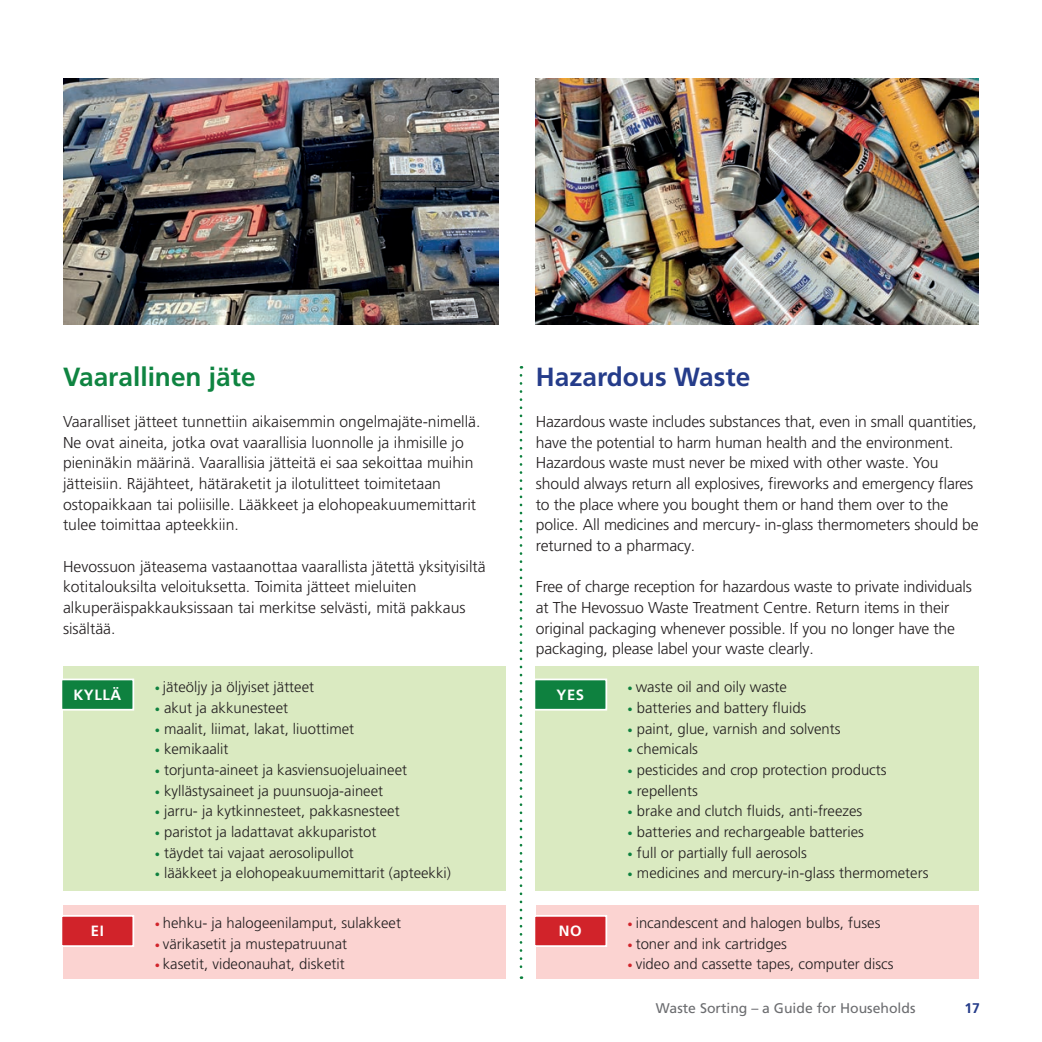
<style>
.page{position:relative;width:1042px;height:1042px;background:#fff}
.page>*{position:absolute;margin:0;border:0;box-sizing:border-box;transform-origin:0 0}
.t1{font:700 26.25px "Frutiger LT Pro";color:#0f8441}
.t2{font:700 26.25px "Frutiger LT Pro";color:#253c8a}
.t3{font:300 15.75px/20.7px "Frutiger LT Pro";letter-spacing:-.01em;color:#231f20}
.t4{font:300 14.88px "Frutiger LT Pro";color:#231f20}
.t5{font:700 14.88px "Frutiger LT Pro";letter-spacing:.04em;color:#fff}
.t6{font:14px "Frutiger LT Pro";color:#6c6d70}
.t7{font:700 14px "Frutiger LT Pro";color:#253c8a}
.s1{font-size:10.5px;color:#0e813f}
.s2{font-size:10.5px;color:#d1232a}
</style>
<div class="page">
<div style="left:63px;top:667px;width:442px;height:224px;background:#daeac1"></div>
<div style="left:63px;top:905px;width:442px;height:74px;background:#fbd3d1"></div>
<div style="left:535px;top:667px;width:443px;height:224px;background:#daeac1"></div>
<div style="left:536px;top:905px;width:442px;height:74px;background:#fbd3d1"></div>
<div style="left:61px;top:678px;width:73px;height:32px;background:#0e813f;border:2px solid #fff"></div>
<div style="left:61px;top:915px;width:73px;height:32px;background:#d1232a;border:2px solid #fff"></div>
<div style="left:533px;top:678px;width:74px;height:32px;background:#0e813f;border:2px solid #fff"></div>
<div style="left:533px;top:915px;width:74px;height:32px;background:#d1232a;border:2px solid #fff"></div>
<svg style="left:520px;top:375px;width:2px;height:604px"></svg>
<img style="left:63px;top:79px;width:435px;height:245px">
<img style="left:536px;top:79px;width:443px;height:245px">
<h1 class="t1" style="left:63px;top:361px;width:194px">Vaarallinen jäte</h1>
<p class="t3" style="left:63px;top:411px;width:419px">Vaaralliset jätteet tunnettiin aikaisemmin ongelmajäte-nimellä.<br>Ne ovat aineita, jotka ovat vaarallisia luonnolle ja ihmisille jo pieninäkin määrinä. Vaarallisia jätteitä ei saa sekoittaa muihin jätteisiin. Räjähteet, hätäraketit ja ilotulitteet toimitetaan ostopaikkaan tai poliisille. Lääkkeet ja elohopeakuumemittarit tulee toimittaa apteekkiin.</p>
<p class="t3" style="left:63px;top:556px;width:424px">Hevossuon jäteasema vastaanottaa vaarallista jätettä yksityisiltä kotitalouksilta veloituksetta. Toimita jätteet mieluiten alkuperäispakkauksissaan tai merkitse selvästi, mitä pakkaus sisältää.</p>
<p class="t5" style="left:73px;top:685px;width:49px">KYLLÄ</p>
<p class="t5" style="left:91px;top:922px;width:15px">EI</p>
<p class="t4" style="left:155px;top:678px;width:161px"><span class="s1">•</span> jäteöljy ja öljyiset jätteet</p>
<p class="t4" style="left:155px;top:699px;width:135px"><span class="s1">•</span> akut ja akkunesteet</p>
<p class="t4" style="left:155px;top:720px;width:201px"><span class="s1">•</span> maalit, liimat, lakat, liuottimet</p>
<p class="t4" style="left:155px;top:740px;width:75px"><span class="s1">•</span> kemikaalit</p>
<p class="t4" style="left:155px;top:761px;width:254px"><span class="s1">•</span> torjunta-aineet ja kasviensuojeluaineet</p>
<p class="t4" style="left:155px;top:782px;width:230px"><span class="s1">•</span> kyllästysaineet ja puunsuoja-aineet</p>
<p class="t4" style="left:155px;top:802px;width:246px"><span class="s1">•</span> jarru- ja kytkinnesteet, pakkasnesteet</p>
<p class="t4" style="left:155px;top:823px;width:223px"><span class="s1">•</span> paristot ja ladattavat akkuparistot</p>
<p class="t4" style="left:155px;top:843px;width:201px"><span class="s1">•</span> täydet tai vajaat aerosolipullot</p>
<p class="t4" style="left:155px;top:864px;width:298px"><span class="s1">•</span> lääkkeet ja elohopeakuumemittarit (apteekki)</p>
<p class="t4" style="left:155px;top:914px;width:248px"><span class="s2">•</span> hehku- ja halogeenilamput, sulakkeet</p>
<p class="t4" style="left:155px;top:934px;width:194px"><span class="s2">•</span> värikasetit ja mustepatruunat</p>
<p class="t4" style="left:155px;top:955px;width:191px"><span class="s2">•</span> kasetit, videonauhat, disketit</p>
<h1 class="t2" style="left:536px;top:361px;width:216px">Hazardous Waste</h1>
<p class="t3" style="left:536px;top:411px;width:444px">Hazardous waste includes substances that, even in small quantities, have the potential to harm human health and the environment.<br>Hazardous waste must never be mixed with other waste. You should always return all explosives, fireworks and emergency flares to the place where you bought them or hand them over to the police. All medicines and mercury- in-glass thermometers should be returned to a pharmacy.</p>
<p class="t3" style="left:536px;top:576px;width:437px">Free of charge reception for hazardous waste to private individuals at The Hevossuo Waste Treatment Centre. Return items in their original packaging whenever possible. If you no longer have the packaging, please label your waste clearly.</p>
<p class="t5" style="left:556px;top:685px;width:29px">YES</p>
<p class="t5" style="left:559px;top:922px;width:24px">NO</p>
<p class="t4" style="left:627px;top:678px;width:161px"><span class="s1">•</span> waste oil and oily waste</p>
<p class="t4" style="left:627px;top:699px;width:180px"><span class="s1">•</span> batteries and battery fluids</p>
<p class="t4" style="left:627px;top:720px;width:214px"><span class="s1">•</span> paint, glue, varnish and solvents</p>
<p class="t4" style="left:627px;top:740px;width:72px"><span class="s1">•</span> chemicals</p>
<p class="t4" style="left:627px;top:761px;width:261px"><span class="s1">•</span> pesticides and crop protection products</p>
<p class="t4" style="left:627px;top:782px;width:72px"><span class="s1">•</span> repellents</p>
<p class="t4" style="left:627px;top:802px;width:236px"><span class="s1">•</span> brake and clutch fluids, anti-freezes</p>
<p class="t4" style="left:627px;top:823px;width:238px"><span class="s1">•</span> batteries and rechargeable batteries</p>
<p class="t4" style="left:627px;top:843px;width:181px"><span class="s1">•</span> full or partially full aerosols</p>
<p class="t4" style="left:627px;top:864px;width:302px"><span class="s1">•</span> medicines and mercury-in-glass thermometers</p>
<p class="t4" style="left:627px;top:914px;width:254px"><span class="s2">•</span> incandescent and halogen bulbs, fuses</p>
<p class="t4" style="left:627px;top:934px;width:161px"><span class="s2">•</span> toner and ink cartridges</p>
<p class="t4" style="left:627px;top:955px;width:268px"><span class="s2">•</span> video and cassette tapes, computer discs</p>
<p class="t6" style="left:656px;top:999px;width:261px">Waste Sorting – a Guide for Households</p>
<p class="t7" style="left:964px;top:999px;width:17px">17</p>
</div>
